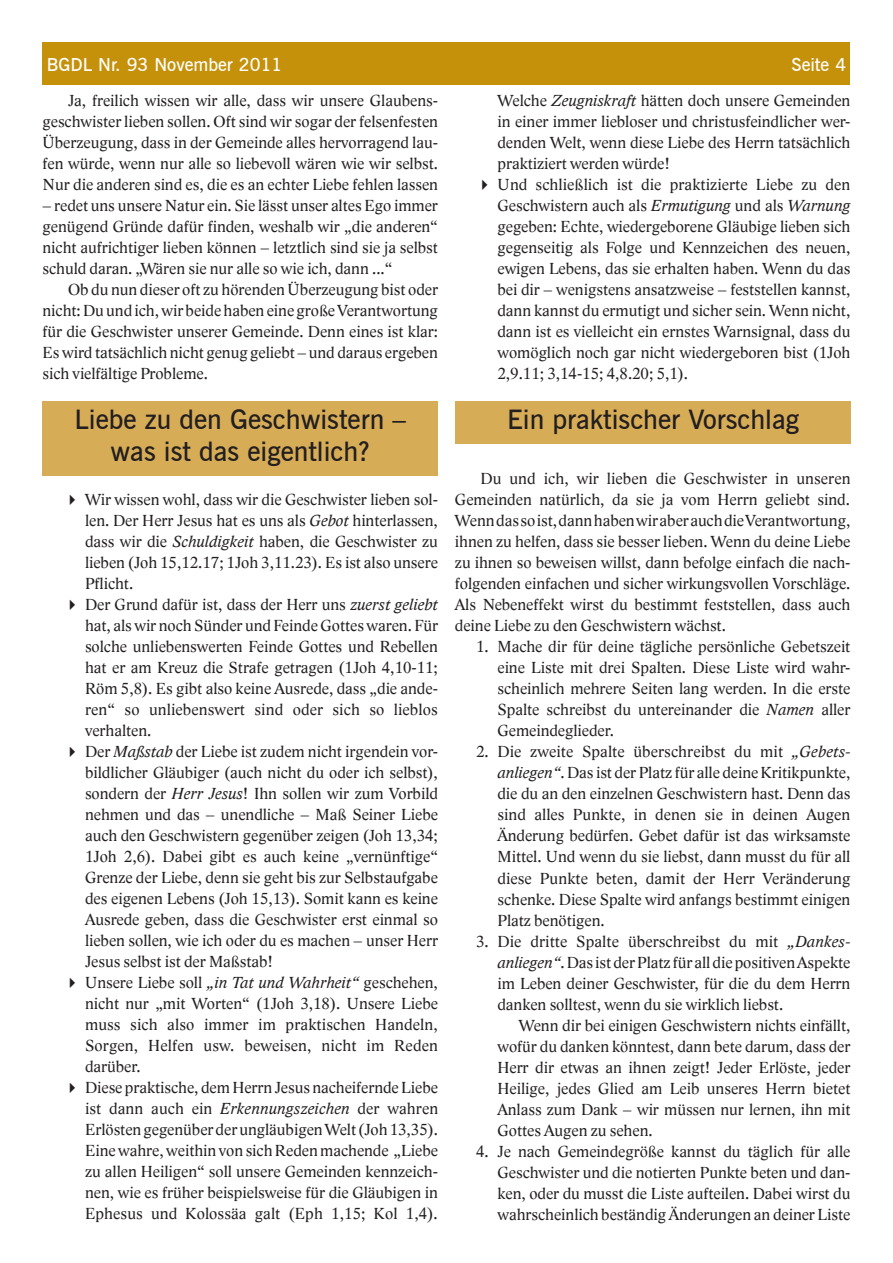
<style>
.page{position:relative;width:893px;height:1263px;background:#fff}
.page>*{position:absolute;margin:0;border:0;box-sizing:border-box;transform-origin:0 0}
.t1{font:600 27px/32.4px "News Gothic BT";color:#231f20;text-align:center}
.t2{font:600 18px "News Gothic BT";color:#fff}
.t3{font:16.5px/21px "Lido STFCE";color:#231f20;text-align:justify}
.s1{font-style:italic}
</style>
<div class="page">
<div style="left:43px;top:43px;width:807px;height:42px;background:#c5910a"></div>
<div style="left:43px;top:401px;width:395px;height:74px;background:#d7ac56"></div>
<div style="left:455px;top:401px;width:396px;height:42px;background:#d7ac56"></div>
<p class="t2" style="left:47px;top:53px;width:237px">BGDL Nr. 93 November 2011</p>
<p class="t2" style="left:791px;top:53px;width:56px">Seite 4</p>
<p class="t3" style="left:43px;top:90px;width:397px;text-indent:26px">Ja, freilich wissen wir alle, dass wir unsere Glaubens&shy;geschwister lieben sollen. Oft sind wir sogar der felsenfesten Überzeugung, dass in der Gemeinde alles hervorragend lau&shy;fen würde, wenn nur alle so liebevoll wären wie wir selbst.<br>Nur die anderen sind es, die es an echter Liebe fehlen lassen</p>
<p class="t3" style="left:43px;top:195px;width:397px">– redet uns unsere Natur ein. Sie lässt unser altes Ego immer genügend Gründe dafür finden, weshalb wir „die anderen“ nicht aufrichtiger lieben können – letztlich sind sie ja selbst schuld daran. „Wären sie nur alle so wie ich, dann ...“</p>
<p class="t3" style="left:43px;top:279px;width:397px;text-indent:26px">Ob du nun dieser oft zu hörenden Überzeugung bist oder nicht: Du und ich, wir beide haben eine große Verantwortung für die Geschwister unserer Gemeinde. Denn eines ist klar:<br>Es wird tatsächlich nicht genug geliebt – und daraus ergeben sich vielfältige Probleme.</p>
<p class="t3" style="left:497px;top:90px;width:354px;text-align:left">Welche <span class="s1">Zeugniskraft</span> hätten doch unsere Gemeinden in einer immer liebloser und christusfeindlicher wer&shy;denden Welt, wenn diese Liebe des Herrn tatsächlich praktiziert werden würde!<br>Und schließlich ist die praktizierte Liebe zu den Geschwistern auch als <span class="s1">Ermutigung</span> und als <span class="s1">Warnung </span>gegeben: Echte, wiedergeborene Gläubige lieben sich gegenseitig als Folge und Kennzeichen des neuen, ewigen Lebens, das sie erhalten haben. Wenn du das bei dir – wenigstens ansatzweise – feststellen kannst, dann kannst du ermutigt und sicher sein. Wenn nicht, dann ist es vielleicht ein ernstes Warnsignal, dass du womöglich noch gar nicht wiedergeboren bist (1Joh 2,9.11; 3,14-15; 4,8.20; 5,1).</p>
<h1 class="t1" style="left:74px;top:403px;width:333px">Liebe zu den Geschwistern – was ist das eigentlich?</h1>
<h1 class="t1" style="left:507px;top:403px;width:293px">Ein praktischer Vorschlag</h1>
<p class="t3" style="left:85px;top:489px;width:355px;text-align:left">Wir wissen wohl, dass wir die Geschwister lieben sol&shy;len. Der Herr Jesus hat es uns als <span class="s1">Gebot</span> hinterlassen, dass wir die <span class="s1">Schuldigkeit</span> haben, die Geschwister zu lieben (Joh 15,12.17; 1Joh 3,11.23). Es ist also unsere Pflicht.<br>Der Grund dafür ist, dass der Herr uns <span class="s1">zuerst geliebt </span>hat, als wir noch Sünder und Feinde Gottes waren. Für solche unliebenswerten Feinde Gottes und Rebellen hat er am Kreuz die Strafe getragen (1Joh 4,10-11; Röm 5,8). Es gibt also keine Ausrede, dass „die ande&shy;ren“ so unliebenswert sind oder sich so lieblos verhalten.<br>Der <span class="s1">Maßstab</span> der Liebe ist zudem nicht irgendein vor&shy;bildlicher Gläubiger (auch nicht du oder ich selbst), sondern der <span class="s1">Herr Jesus</span>! Ihn sollen wir zum Vorbild nehmen und das – unendliche – Maß Seiner Liebe auch den Geschwistern gegenüber zeigen (Joh 13,34; 1Joh 2,6). Dabei gibt es auch keine „vernünftige“ Grenze der Liebe, denn sie geht bis zur Selbstaufgabe des eigenen Lebens (Joh 15,13). Somit kann es keine Ausrede geben, dass die Geschwister erst einmal so lieben sollen, wie ich oder du es machen – unser Herr Jesus selbst ist der Maßstab!<br>Unsere Liebe soll <span class="s1">„in Tat und Wahrheit“</span> geschehen, nicht nur „mit Worten“ (1Joh 3,18). Unsere Liebe muss sich also immer im praktischen Handeln, Sorgen, Helfen usw. beweisen, nicht im Reden darüber.<br>Diese praktische, dem Herrn Jesus nacheifernde Liebe ist dann auch ein <span class="s1">Erkennungszeichen</span> der wahren Erlösten gegenüber der ungläubigen Welt (Joh 13,35).<br>Eine wahre, weithin von sich Reden machende „Liebe zu allen Heiligen“ soll unsere Gemeinden kennzeich&shy;nen, wie es früher beispielsweise für die Gläubigen in Ephesus und Kolossäa galt (Eph 1,15; Kol 1,4).</p>
<p class="t3" style="left:455px;top:468px;width:397px;text-indent:26px">Du und ich, wir lieben die Geschwister in unseren Gemeinden natürlich, da sie ja vom Herrn geliebt sind.<br>Wenn das so ist, dann haben wir aber auch die Verantwortung, ihnen zu helfen, dass sie besser lieben. Wenn du deine Liebe zu ihnen so beweisen willst, dann befolge einfach die nach&shy;folgenden einfachen und sicher wirkungsvollen Vorschläge.<br>Als Nebeneffekt wirst du bestimmt feststellen, dass auch deine Liebe zu den Geschwistern wächst.</p>
<p class="t3" style="left:497px;top:636px;width:354px;text-indent:-21px">1. Mache dir für deine tägliche persönliche Gebetszeit eine Liste mit drei Spalten. Diese Liste wird wahr&shy;scheinlich mehrere Seiten lang werden. In die erste Spalte schreibst du untereinander die <span class="s1">Namen</span> aller Gemeindeglieder.</p>
<p class="t3" style="left:497px;top:741px;width:354px;text-indent:-21px">2. Die zweite Spalte überschreibst du mit <span class="s1">„Gebets&shy;anliegen“</span>. Das ist der Platz für alle deine Kritikpunkte, die du an den einzelnen Geschwistern hast. Denn das sind alles Punkte, in denen sie in deinen Augen Änderung bedürfen. Gebet dafür ist das wirksamste Mittel. Und wenn du sie liebst, dann musst du für all diese Punkte beten, damit der Herr Veränderung schenke. Diese Spalte wird anfangs bestimmt einigen Platz benötigen.</p>
<p class="t3" style="left:497px;top:931px;width:354px;text-indent:-21px">3. Die dritte Spalte überschreibst du mit <span class="s1">„Dankes&shy;anliegen“</span>. Das ist der Platz für all die positiven Aspekte im Leben deiner Geschwister, für die du dem Herrn danken solltest, wenn du sie wirklich liebst.</p>
<p class="t3" style="left:497px;top:1015px;width:355px;text-indent:21px">Wenn dir bei einigen Geschwistern nichts einfällt, wofür du danken könntest, dann bete darum, dass der Herr dir etwas an ihnen zeigt! Jeder Erlöste, jeder Heilige, jedes Glied am Leib unseres Herrn bietet Anlass zum Dank – wir müssen nur lernen, ihn mit Gottes Augen zu sehen.</p>
<p class="t3" style="left:497px;top:1141px;width:354px;text-indent:-21px">4. Je nach Gemeindegröße kannst du täglich für alle Geschwister und die notierten Punkte beten und dan&shy;ken, oder du musst die Liste aufteilen. Dabei wirst du wahrscheinlich beständig Änderungen an deiner Liste</p>
</div>
